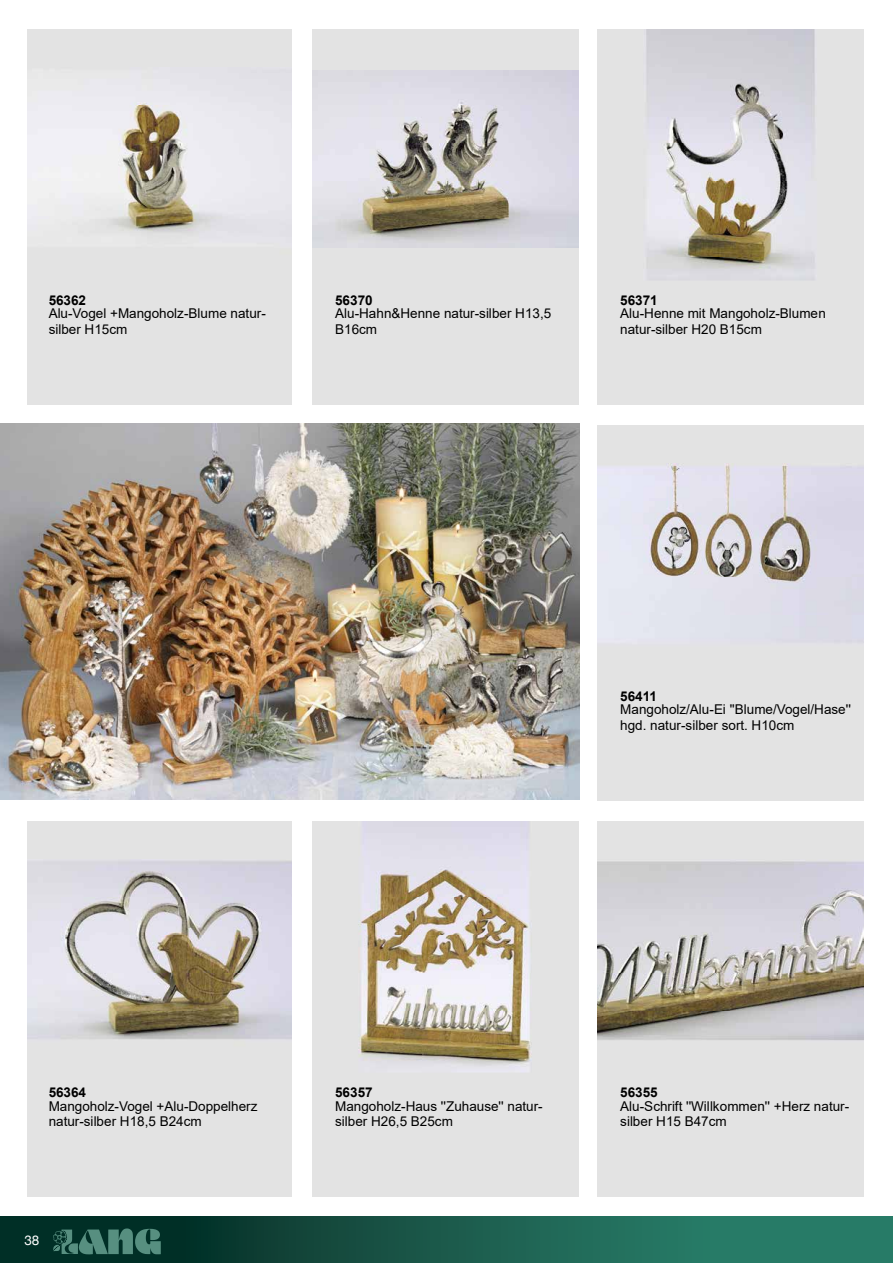
<style>
.page{position:relative;width:893px;height:1263px;background:#fff}
.page>*{position:absolute;margin:0;border:0;box-sizing:border-box;transform-origin:0 0}
.t1{font:13.5px/15.5px "Arial";color:#000}
.t2{font:700 13.5px "Arial";letter-spacing:-.005em;color:#000}
.t3{font:13.5px "Helvetica Neue";color:#fff}
</style>
<div class="page">
<img style="left:28px;top:30px;width:264px;height:375px">
<img style="left:313px;top:30px;width:265px;height:375px">
<img style="left:598px;top:30px;width:265px;height:375px">
<img style="left:598px;top:426px;width:265px;height:375px">
<img style="left:28px;top:822px;width:264px;height:374px">
<img style="left:313px;top:822px;width:265px;height:374px">
<img style="left:598px;top:822px;width:265px;height:374px">
<img style="left:0;top:423px;width:579px;height:377px">
<div style="left:0;top:1216px;width:893px;height:47px;background:linear-gradient(to right,#00251e,#308973)"></div>
<hr style="left:892px;top:1216px;width:1px;height:47px;background:#277b67">
<svg style="left:53px;top:1228px;width:108px;height:26px;background:#376b5f"></svg>
<p class="t2" style="left:49px;top:291px;width:39px">56362</p>
<p class="t1" style="left:49px;top:306px;width:219px">Alu-Vogel +Mangoholz-Blume natur&shy;silber H15cm</p>
<p class="t2" style="left:335px;top:291px;width:39px">56370</p>
<p class="t1" style="left:335px;top:306px;width:218px">Alu-Hahn&amp;Henne natur-silber H13,5<br>B16cm</p>
<p class="t2" style="left:620px;top:291px;width:39px">56371</p>
<p class="t1" style="left:620px;top:306px;width:207px">Alu-Henne mit Mangoholz-Blumen natur-silber H20 B15cm</p>
<p class="t2" style="left:620px;top:687px;width:38px">56411</p>
<p class="t1" style="left:620px;top:702px;width:232px">Mangoholz/Alu-Ei ''Blume/Vogel/Hase'' hgd. natur-silber sort. H10cm</p>
<p class="t2" style="left:49px;top:1083px;width:39px">56364</p>
<p class="t1" style="left:49px;top:1098px;width:210px">Mangoholz-Vogel +Alu-Doppelherz natur-silber H18,5 B24cm</p>
<p class="t3" style="left:24px;top:1230px;width:17px">38</p>
<p class="t2" style="left:335px;top:1083px;width:39px">56357</p>
<p class="t1" style="left:335px;top:1098px;width:209px">Mangoholz-Haus ''Zuhause'' natur&shy;silber H26,5 B25cm</p>
<p class="t2" style="left:620px;top:1083px;width:39px">56355</p>
<p class="t1" style="left:620px;top:1098px;width:231px">Alu-Schrift ''Willkommen'' +Herz natur&shy;silber H15 B47cm</p>
</div>
